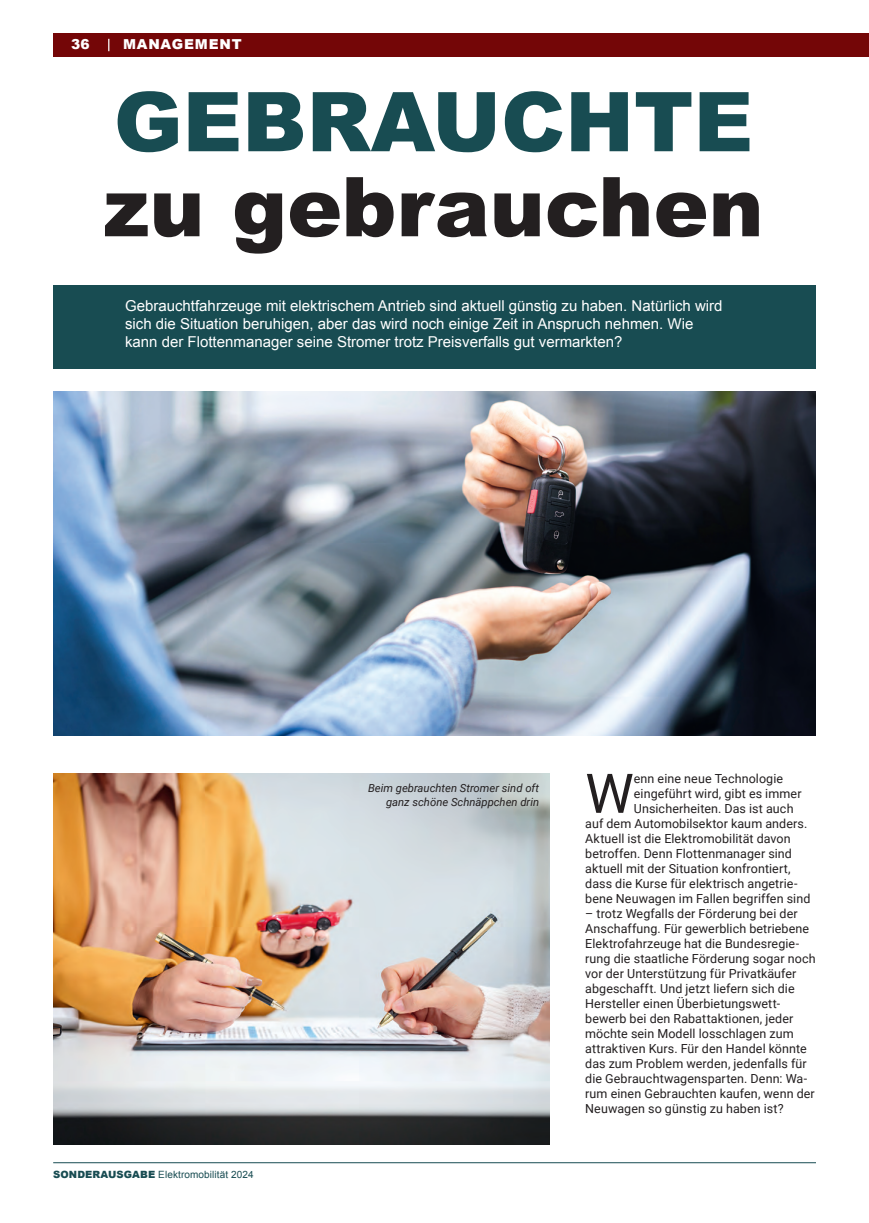
<style>
.page{position:relative;width:869px;height:1223px;background:#fff}
.page>*{position:absolute;margin:0;border:0;box-sizing:border-box;transform-origin:0 0}
.t1{font:900 82.5px "Arial";color:#231f20}
.t2{font:900 82.5px "Arial";color:#184c52}
.t3{font:54.75px "Roboto";color:#231f20}
.t4{font:15px/18px "Arial";color:#fff}
.t5{font:900 13.75px "Arial";letter-spacing:.06em;color:#fff}
.t6{font:12.5px/15px "Roboto";letter-spacing:.005em;color:#231f20}
.t7{font:italic 11.25px/13.5px "Roboto";color:#231f20;text-align:right}
.t8{font:10px "Arial";letter-spacing:.01em;color:#184c52}
.s1{font-weight:900}
</style>
<div class="page">
<div style="left:53px;top:33px;width:815px;height:24px;background:#740607"></div>
<svg style="left:108px;top:39px;width:1px;height:12px"></svg>
<hr style="left:53px;top:1162px;width:762px;height:1px;background:#184c52">
<div style="left:53px;top:285px;width:762px;height:84px;background:#184c52"></div>
<img style="left:53px;top:773px;width:496px;height:371px">
<img style="left:53px;top:391px;width:762px;height:344px">
<p class="t5" style="left:71px;top:34px;width:20px">36</p>
<p class="t5" style="left:123px;top:34px;width:120px">MANAGEMENT</p>
<h1 class="t2" style="left:114px;top:62px;width:640px">GEBRAUCHTE</h1>
<h1 class="t1" style="left:103px;top:147px;width:661px">zu gebrauchen</h1>
<p class="t4" style="left:125px;top:297px;width:598px">Gebrauchtfahrzeuge mit elektrischem Antrieb sind aktuell günstig zu haben. Natürlich wird sich die Situation beruhigen, aber das wird noch einige Zeit in Anspruch nehmen. Wie kann der Flottenmanager seine Stromer trotz Preisverfalls gut vermarkten?</p>
<p class="t8" style="left:53px;top:1167px;width:202px"><span class="s1">SONDERAUSGABE</span> Elektromobilität 2024</p>
<p class="t7" style="left:368px;top:781px;width:172px">Beim gebrauchten Stromer sind oft ganz schöne Schnäppchen drin</p>
<h2 class="t3" style="left:585px;top:755px;width:50px">W</h2>
<p class="t6" style="left:633px;top:770px;width:151px">enn eine neue Technologie</p>
<p class="t6" style="left:633px;top:785px;width:169px">eingeführt wird, gibt es immer</p>
<p class="t6" style="left:633px;top:800px;width:161px">Unsicherheiten. Das ist auch</p>
<p class="t6" style="left:585px;top:815px;width:223px">auf dem Automobilsektor kaum anders.</p>
<p class="t6" style="left:585px;top:830px;width:207px">Aktuell ist die Elektromobilität davon</p>
<p class="t6" style="left:585px;top:845px;width:208px">betroffen. Denn Flottenmanager sind</p>
<p class="t6" style="left:585px;top:860px;width:207px">aktuell mit der Situation konfrontiert,</p>
<p class="t6" style="left:585px;top:875px;width:214px">dass die Kurse für elektrisch angetrie-</p>
<p class="t6" style="left:585px;top:890px;width:226px">bene Neuwagen im Fallen begriffen sind</p>
<p class="t6" style="left:585px;top:905px;width:232px">– trotz Wegfalls der Förderung bei der Anschaffung. Für gewerblich betriebene Elektrofahrzeuge hat die Bundesregie&shy;rung die staatliche Förderung sogar noch vor der Unterstützung für Privatkäufer abgeschafft. Und jetzt liefern sich die Hersteller einen Überbietungswett&shy;bewerb bei den Rabattaktionen, jeder möchte sein Modell losschlagen zum attraktiven Kurs. Für den Handel könnte das zum Problem werden, jedenfalls für die Gebrauchtwagensparten. Denn: Wa&shy;rum einen Gebrauchten kaufen, wenn der Neuwagen so günstig zu haben ist?</p>
</div>
